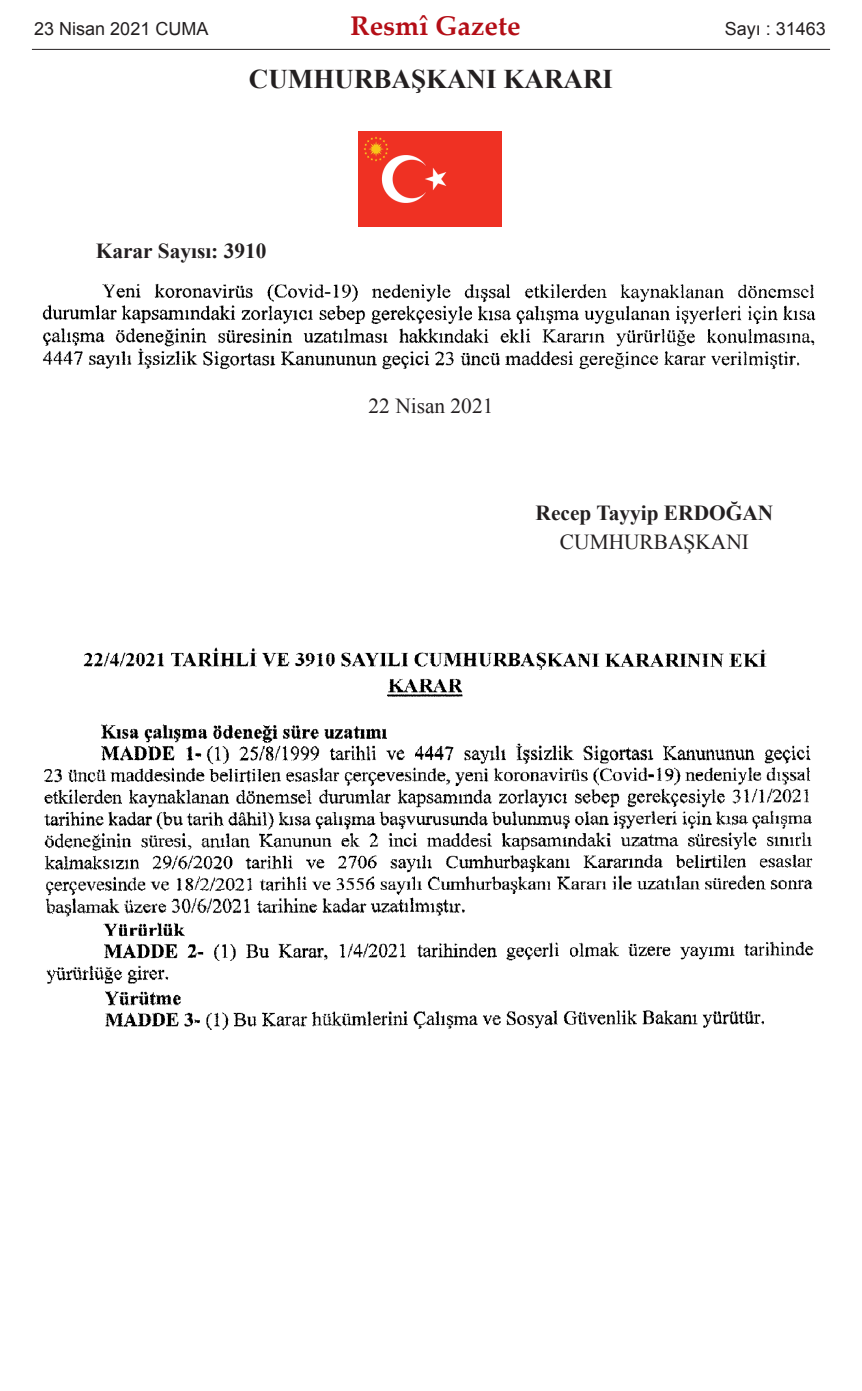
<style>
.page{position:relative;width:862px;height:1391px;background:#fff}
.page>*{position:absolute;margin:0;border:0;box-sizing:border-box;transform-origin:0 0}
.t1{font:700 27px "Times New Roman";color:#231f20}
.t2{font:700 27px "Palatino Linotype";color:#b40e16}
.t3{font:700 21.38px "Times New Roman";color:#231f20}
.t4{font:21.38px "Times New Roman";color:#231f20}
.t5{font:18px "Arial";color:#231f20}
</style>
<div class="page">
<img style="left:358px;top:131px;width:143px;height:96px">
<img style="left:42px;top:283px;width:774px;height:87px">
<img style="left:44px;top:647px;width:770px;height:383px">
<hr style="left:32px;top:49px;width:797px;height:1px;background:#231f20">
<p class="t5" style="left:34px;top:18px;width:176px">23 Nisan 2021 CUMA</p>
<p class="t2" style="left:350px;top:15px;width:171px">Resmî Gazete</p>
<p class="t5" style="left:724px;top:18px;width:103px">Sayı : 31463</p>
<p class="t1" style="left:249px;top:64px;width:365px">CUMHURBAŞKANI KARARI</p>
<p class="t3" style="left:96px;top:239px;width:172px">Karar Sayısı: 3910</p>
<p class="t4" style="left:368px;top:394px;width:126px">22 Nisan 2021</p>
<p class="t3" style="left:535px;top:500px;width:239px">Recep Tayyip ERDOĞAN</p>
<p class="t4" style="left:559px;top:530px;width:190px">CUMHURBAŞKANI</p>
</div>
